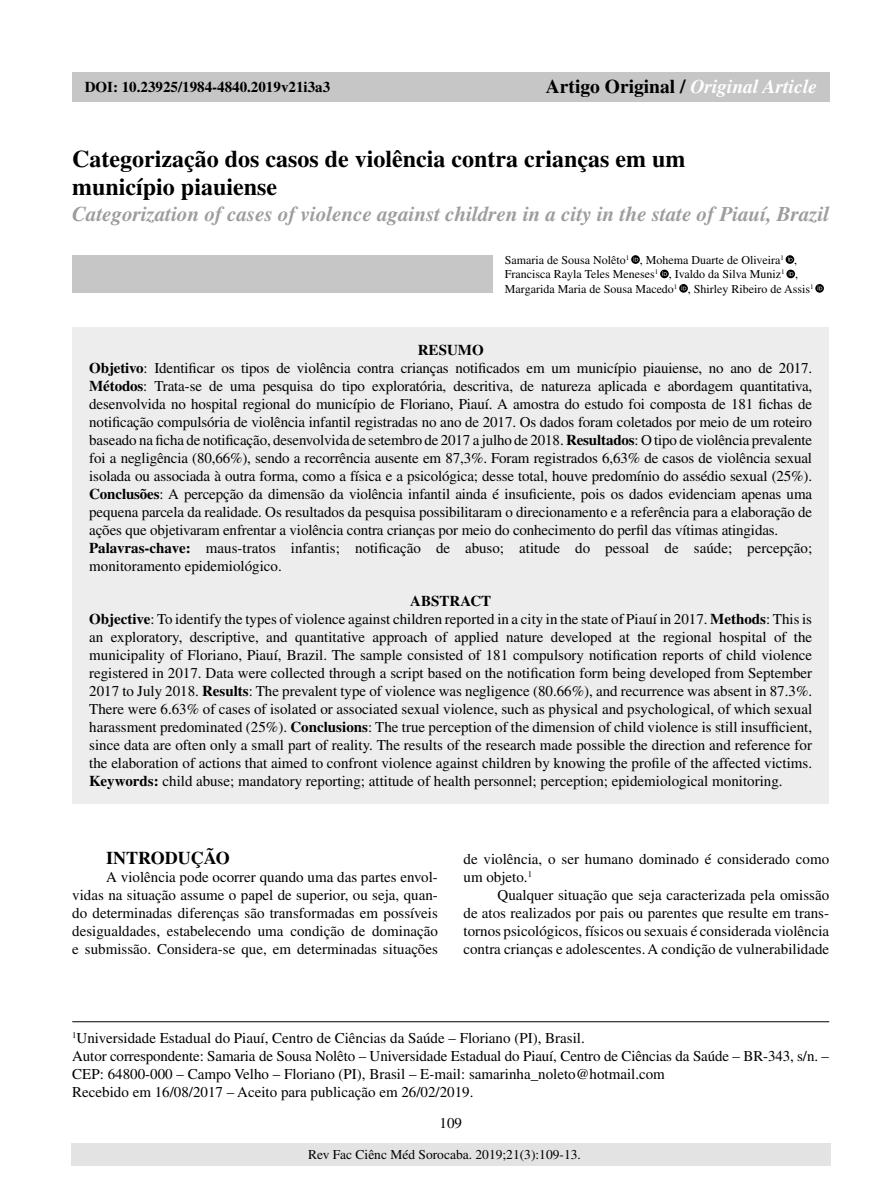
<style>
.page{position:relative;width:893px;height:1191px;background:#fff}
.page>*{position:absolute;margin:0;border:0;box-sizing:border-box;transform-origin:0 0}
.t1{font:700 24px/28.8px "Times LT Std";color:#000}
.t2{font:italic 700 21px "Times LT Std";color:#9d9d9c}
.t3{font:700 19.5px "Times LT Std";color:#000}
.t4{font:700 18px "Times LT Std";color:#000}
.t5{font:15px/18px "Times LT Std";color:#000}
.t6{font:700 15px "Times LT Std";color:#000}
.t7{font:13.5px "Times LT Std";color:#000}
.t8{font:12px/14.4px "Times LT Std";color:#000}
.s1{font-style:italic;color:#fff}
.s2{font-weight:700}
</style>
<div class="page">
<div style="left:71px;top:1143px;width:760px;height:23px;background:#e3e3e3"></div>
<div style="left:72px;top:72px;width:757px;height:30px;background:#c6c6c6"></div>
<div style="left:72px;top:255px;width:421px;height:38px;background:#c6c6c6"></div>
<svg style="left:631px;top:255px;width:9px;height:9px"></svg>
<svg style="left:633px;top:257px;width:5px;height:4px"></svg>
<svg style="left:786px;top:255px;width:8px;height:9px"></svg>
<svg style="left:788px;top:257px;width:5px;height:4px"></svg>
<svg style="left:660px;top:270px;width:9px;height:8px"></svg>
<svg style="left:662px;top:271px;width:5px;height:5px"></svg>
<svg style="left:786px;top:270px;width:9px;height:8px"></svg>
<svg style="left:789px;top:271px;width:4px;height:5px"></svg>
<svg style="left:679px;top:284px;width:9px;height:9px"></svg>
<svg style="left:681px;top:285px;width:5px;height:5px"></svg>
<svg style="left:815px;top:284px;width:9px;height:9px"></svg>
<svg style="left:818px;top:285px;width:4px;height:5px"></svg>
<div style="left:72px;top:327px;width:757px;height:477px;background:#ededed"></div>
<hr style="left:72px;top:1021px;width:757px;height:1px;background:#000">
<p class="t6" style="left:85px;top:78px;width:247px">DOI: 10.23925/1984-4840.2019v21i3a3</p>
<h3 class="t3" style="left:546px;top:75px;width:273px">Artigo Original / <span class="s1">Original Article</span></h3>
<h1 class="t1" style="left:72px;top:144px;width:615px">Categorização dos casos de violência contra crianças em um município piauiense</h1>
<h2 class="t2" style="left:72px;top:201px;width:759px">Categorization of cases of violence against children in a city in the state of Piauí, Brazil</h2>
<p class="t8" style="left:505px;top:252px;width:310px">Samaria de Sousa Nolêto<sup>1</sup> , Mohema Duarte de Oliveira<sup>1</sup> ,<br>Francisca Rayla Teles Meneses<sup>1</sup> , Ivaldo da Silva Muniz<sup>1</sup> ,<br>Margarida Maria de Sousa Macedo<sup>1</sup> , Shirley Ribeiro de Assis<sup>1</sup></p>
<p class="t5" style="left:89px;top:340px;width:724px;text-indent:328px"><span class="s2">RESUMO<br>Objetivo</span>: Identificar os tipos de violência contra crianças notificados em um município piauiense, no ano de 2017.<br><span class="s2">Métodos</span>: Trata-se de uma pesquisa do tipo exploratória, descritiva, de natureza aplicada e abordagem quantitativa, desenvolvida no hospital regional do município de Floriano, Piauí. A amostra do estudo foi composta de 181 fichas de notificação compulsória de violência infantil registradas no ano de 2017. Os dados foram coletados por meio de um roteiro baseado na ficha de notificação, desenvolvida de setembro de 2017 a julho de 2018. <span class="s2">Resultados</span>: O tipo de violência prevalente foi a negligência (80,66%), sendo a recorrência ausente em 87,3%. Foram registrados 6,63% de casos de violência sexual isolada ou associada à outra forma, como a física e a psicológica; desse total, houve predomínio do assédio sexual (25%).<br><span class="s2">Conclusões</span>: A percepção da dimensão da violência infantil ainda é insuficiente, pois os dados evidenciam apenas uma pequena parcela da realidade. Os resultados da pesquisa possibilitaram o direcionamento e a referência para a elaboração de ações que objetivaram enfrentar a violência contra crianças por meio do conhecimento do perfil das vítimas atingidas.<br><span class="s2">Palavras-chave:</span> maus-tratos infantis; notificação de abuso; atitude do pessoal de saúde; percepção; monitoramento epidemiológico.</p>
<p class="t5" style="left:89px;top:591px;width:724px;text-indent:321px"><span class="s2">ABSTRACT<br>Objective</span>: To identify the types of violence against children reported in a city in the state of Piauí in 2017. <span class="s2">Methods</span>: This is an exploratory, descriptive, and quantitative approach of applied nature developed at the regional hospital of the municipality of Floriano, Piauí, Brazil. The sample consisted of 181 compulsory notification reports of child violence registered in 2017. Data were collected through a script based on the notification form being developed from September 2017 to July 2018. <span class="s2">Results</span>: The prevalent type of violence was negligence (80.66%), and recurrence was absent in 87.3%.<br>There were 6.63% of cases of isolated or associated sexual violence, such as physical and psychological, of which sexual harassment predominated (25%). <span class="s2">Conclusions</span>: The true perception of the dimension of child violence is still insufficient, since data are often only a small part of reality. The results of the research made possible the direction and reference for the elaboration of actions that aimed to confront violence against children by knowing the profile of the affected victims.<br><span class="s2">Keywords:</span> child abuse; mandatory reporting; attitude of health personnel; perception; epidemiological monitoring.</p>
<p class="t4" style="left:106px;top:847px;width:125px">INTRODUÇÃO</p>
<p class="t5" style="left:72px;top:868px;width:367px;text-align:justify;text-indent:34px">A violência pode ocorrer quando uma das partes envol&shy;vidas na situação assume o papel de superior, ou seja, quan&shy;do determinadas diferenças são transformadas em possíveis desigualdades, estabelecendo uma condição de dominação e submissão. Considera-se que, em determinadas situações</p>
<p class="t5" style="left:463px;top:850px;width:367px">de violência, o ser humano dominado é considerado como um objeto.<sup>1</sup></p>
<p class="t5" style="left:463px;top:886px;width:367px;text-align:justify;text-indent:34px">Qualquer situação que seja caracterizada pela omissão de atos realizados por pais ou parentes que resulte em trans&shy;tornos psicológicos, físicos ou sexuais é considerada violência contra crianças e adolescentes. A condição de vulnerabilidade</p>
<p class="t5" style="left:72px;top:1029px;width:758px"><sup>1</sup>Universidade Estadual do Piauí, Centro de Ciências da Saúde – Floriano (PI), Brasil.<br>Autor correspondente: Samaria de Sousa Nolêto – Universidade Estadual do Piauí, Centro de Ciências da Saúde – BR-343, s/n. – CEP: 64800-000 – Campo Velho – Floriano (PI), Brasil – E-mail: samarinha_noleto@hotmail.com<br>Recebido em 16/08/2017 – Aceito para publicação em 26/02/2019.</p>
<p class="t5" style="left:440px;top:1114px;width:24px">109</p>
<p class="t7" style="left:308px;top:1147px;width:274px">Rev Fac Ciênc Méd Sorocaba. 2019;21(3):109-13.</p>
</div>
